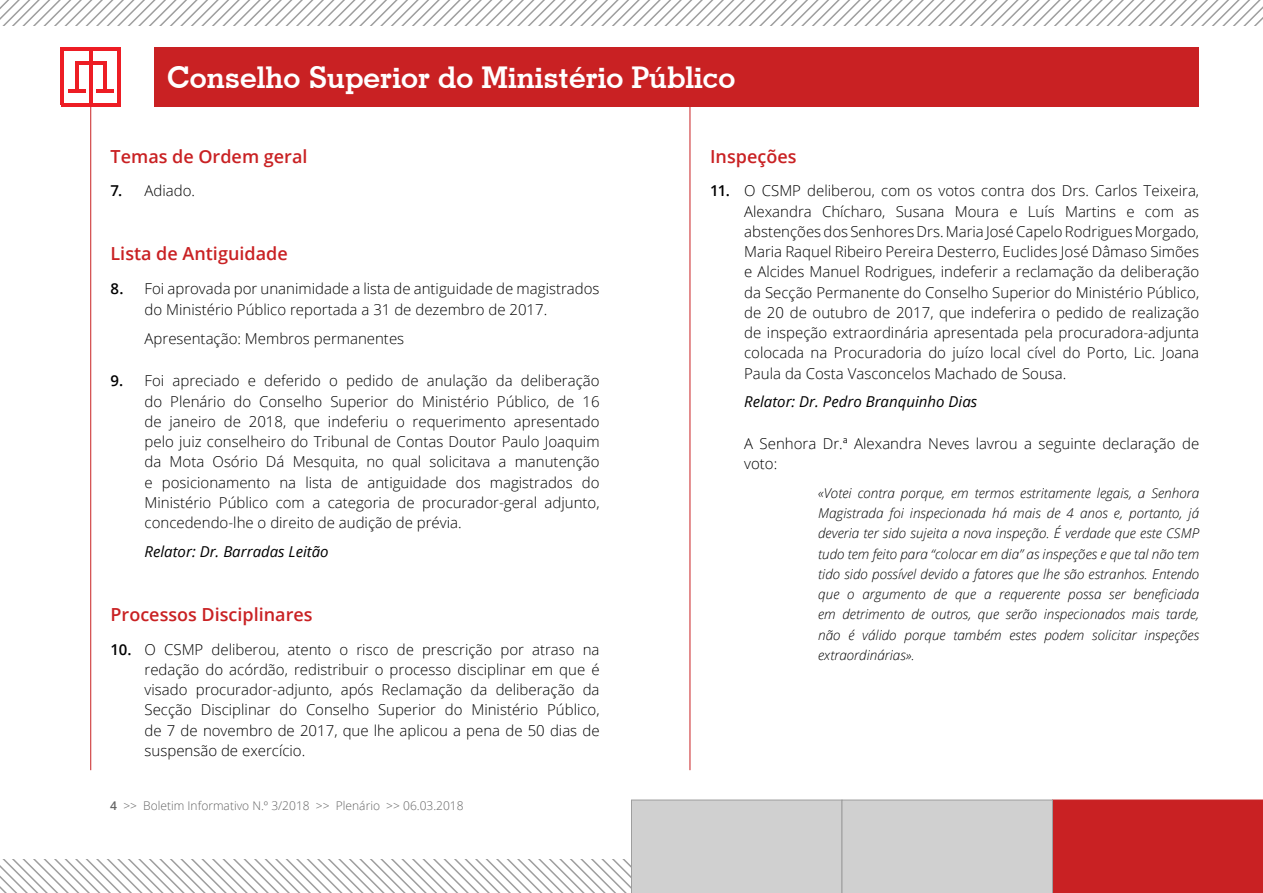
<style>
.page{position:relative;width:1263px;height:893px;background:#fff}
.page>*{position:absolute;margin:0;border:0;box-sizing:border-box;transform-origin:0 0}
.t1{font:700 30px "Geometric Slab 703 BT";color:#fff}
.titulo_texto{font:600 18px "Open Sans";color:#c92123}
.texto_miolo_light{font:300 15px/20.2px "Open Sans";color:#000;text-align:justify}
.texto_miolo_light_fi{font:300 15px/20.2px "Open Sans";color:#000;text-align:justify}
.texto_miolo_light_se{font:300 15px/20.2px "Open Sans";color:#000}
.relator_fim{font:italic 15px "Open Sans";color:#000}
.miolo_light_fim{font:300 15px "Open Sans";color:#000}
.declaracao_de_voto{font:italic 300 13.5px/20.2px "Open Sans";color:#000;text-align:justify}
.t2{font:300 12px "Open Sans";color:#646464}
.s1{font-weight:600}
</style>
<div class="page">
<svg style="left:0;top:800px;width:1263px;height:93px"></svg>
<div style="left:154px;top:47px;width:1045px;height:60px;background:#c92123"></div>
<hr style="left:90px;top:104px;width:1px;height:666px;background:#c92123">
<hr style="left:75px;top:61px;width:3px;height:31px;background:#ed1d24">
<hr style="left:61px;top:47px;width:3px;height:58px;background:#ed1d24">
<hr style="left:117px;top:49px;width:3px;height:56px;background:#ed1d24">
<hr style="left:61px;top:103px;width:59px;height:4px;background:#ed1d24">
<hr style="left:61px;top:47px;width:59px;height:4px;background:#ed1d24">
<hr style="left:89px;top:48px;width:3px;height:56px;background:#ed1d24">
<hr style="left:68px;top:89px;width:17px;height:4px;background:#ed1d24">
<hr style="left:103px;top:61px;width:3px;height:31px;background:#ed1d24">
<hr style="left:75px;top:61px;width:31px;height:4px;background:#ed1d24">
<hr style="left:96px;top:89px;width:18px;height:4px;background:#ed1d24">
<hr style="left:690px;top:104px;width:1px;height:666px;background:#c92123">
<svg style="left:0;top:0;width:1263px;height:26px"></svg>
<h1 class="t1" style="left:167px;top:60px;width:570px">Conselho Superior do Ministério Público</h1>
<p class="titulo_texto" style="left:111px;top:144px;width:198px">Temas de Ordem geral</p>
<p class="texto_miolo_light_fi" style="left:111px;top:180px;width:86px"><span class="s1">7.</span> Adiado.</p>
<p class="titulo_texto" style="left:111px;top:242px;width:179px">Lista de Antiguidade</p>
<p class="texto_miolo_light" style="left:145px;top:278px;width:456px;text-indent:-34px"><span class="s1">8.</span> Foi aprovada por unanimidade a lista de antiguidade de magistrados do Ministério Público reportada a 31 de dezembro de 2017.</p>
<p class="miolo_light_fim" style="left:145px;top:328px;width:261px">Apresentação: Membros permanentes</p>
<p class="texto_miolo_light" style="left:145px;top:370px;width:456px;text-indent:-34px"><span class="s1">9.</span> Foi apreciado e deferido o pedido de anulação da deliberação do Plenário do Conselho Superior do Ministério Público, de 16 de janeiro de 2018, que indeferiu o requerimento apresentado pelo juiz conselheiro do Tribunal de Contas Doutor Paulo Joaquim da Mota Osório Dá Mesquita, no qual solicitava a manutenção e posicionamento na lista de antiguidade dos magistrados do Ministério Público com a categoria de procurador-geral adjunto, concedendo-lhe o direito de audição de prévia.</p>
<p class="relator_fim" style="left:145px;top:541px;width:186px">Relator: Dr. Barradas Leitão</p>
<p class="titulo_texto" style="left:111px;top:602px;width:204px">Processos Disciplinares</p>
<p class="texto_miolo_light_fi" style="left:145px;top:639px;width:456px;text-indent:-34px"><span class="s1">10.</span> O CSMP deliberou, atento o risco de prescrição por atraso na redação do acórdão, redistribuir o processo disciplinar em que é visado procurador-adjunto, após Reclamação da deliberação da Secção Disciplinar do Conselho Superior do Ministério Público, de 7 de novembro de 2017, que lhe aplicou a pena de 50 dias de suspensão de exercício.</p>
<p class="t2" style="left:110px;top:798px;width:355px"><span class="s1">4</span> &gt;&gt; Boletim Informativo N.º 3/2018 &gt;&gt; Plenário &gt;&gt; 06.03.2018</p>
<p class="titulo_texto" style="left:710px;top:144px;width:88px">Inspeções</p>
<p class="texto_miolo_light" style="left:744px;top:180px;width:456px;text-indent:-34px"><span class="s1">11.</span> O CSMP deliberou, com os votos contra dos Drs. Carlos Teixeira, Alexandra Chícharo, Susana Moura e Luís Martins e com as abstenções dos Senhores Drs. Maria José Capelo Rodrigues Morgado, Maria Raquel Ribeiro Pereira Desterro, Euclides José Dâmaso Simões e Alcides Manuel Rodrigues, indeferir a reclamação da deliberação da Secção Permanente do Conselho Superior do Ministério Público, de 20 de outubro de 2017, que indeferira o pedido de realização de inspeção extraordinária apresentada pela procuradora-adjunta colocada na Procuradoria do juízo local cível do Porto, Lic. Joana Paula da Costa Vasconcelos Machado de Sousa.</p>
<p class="relator_fim" style="left:744px;top:392px;width:235px">Relator: Dr. Pedro Branquinho Dias</p>
<p class="texto_miolo_light_se" style="left:744px;top:433px;width:456px">A Senhora Dr.ª Alexandra Neves lavrou a seguinte declaração de voto:</p>
<p class="declaracao_de_voto" style="left:818px;top:482px;width:382px">«Votei contra porque, em termos estritamente legais, a Senhora Magistrada foi inspecionada há mais de 4 anos e, portanto, já deveria ter sido sujeita a nova inspeção. É verdade que este CSMP tudo tem feito para “colocar em dia” as inspeções e que tal não tem tido sido possível devido a fatores que lhe são estranhos. Entendo que o argumento de que a requerente possa ser beneficiada em detrimento de outros, que serão inspecionados mais tarde, não é válido porque também estes podem solicitar inspeções extraordinárias».</p>
</div>
